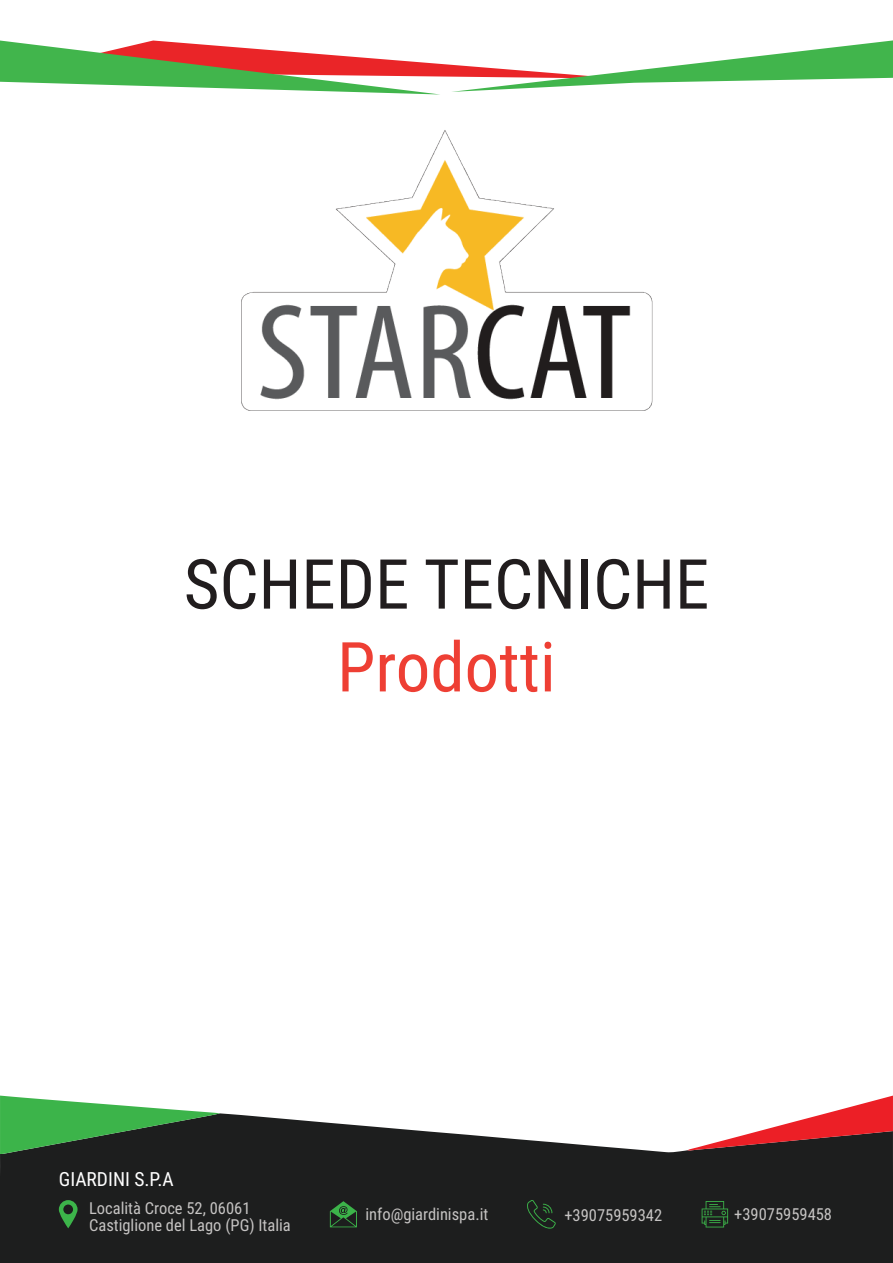
<style>
.page{position:relative;width:893px;height:1263px;background:#fff}
.page>*{position:absolute;margin:0;border:0;box-sizing:border-box;transform-origin:0 0}
.t1{font:69px "Roboto Condensed";color:#211d1e}
.t2{font:69px "Roboto Condensed";color:#ee3f34}
.t3{font:19.5px "Roboto Condensed";color:#fff}
.t4{font:16.5px/16.5px "Roboto Condensed";color:#c6c4c3}
</style>
<div class="page">
<img style="left:241px;top:130px;width:412px;height:281px">
<div style="left:0;top:1181px;width:893px;height:82px;background:#1d1e1e"></div>
<svg style="left:0;top:1113px;width:893px;height:68px;fill:#1d1e1e"></svg>
<svg style="left:0;top:1095px;width:220px;height:59px"></svg>
<svg style="left:687px;top:1095px;width:206px;height:56px"></svg>
<svg style="left:0;top:40px;width:893px;height:55px"></svg>
<svg style="left:59px;top:1200px;width:19px;height:28px"></svg>
<svg style="left:330px;top:1201px;width:27px;height:26px"></svg>
<svg style="left:702px;top:1201px;width:26px;height:26px"></svg>
<svg style="left:527px;top:1200px;width:29px;height:28px"></svg>
<h1 class="t1" style="left:184px;top:536px;width:527px">SCHEDE TECNICHE</h1>
<h1 class="t2" style="left:337px;top:618px;width:220px">Prodotti</h1>
<p class="t3" style="left:59px;top:1165px;width:116px">GIARDINI S.P.A</p>
<p class="t4" style="left:89px;top:1199px;width:203px">Località Croce 52, 06061<br>Castiglione del Lago (PG) Italia</p>
<p class="t4" style="left:365px;top:1206px;width:124px">info@giardinispa.it</p>
<p class="t4" style="left:564px;top:1206px;width:99px">+39075959342</p>
<p class="t4" style="left:734px;top:1206px;width:99px">+39075959458</p>
</div>
